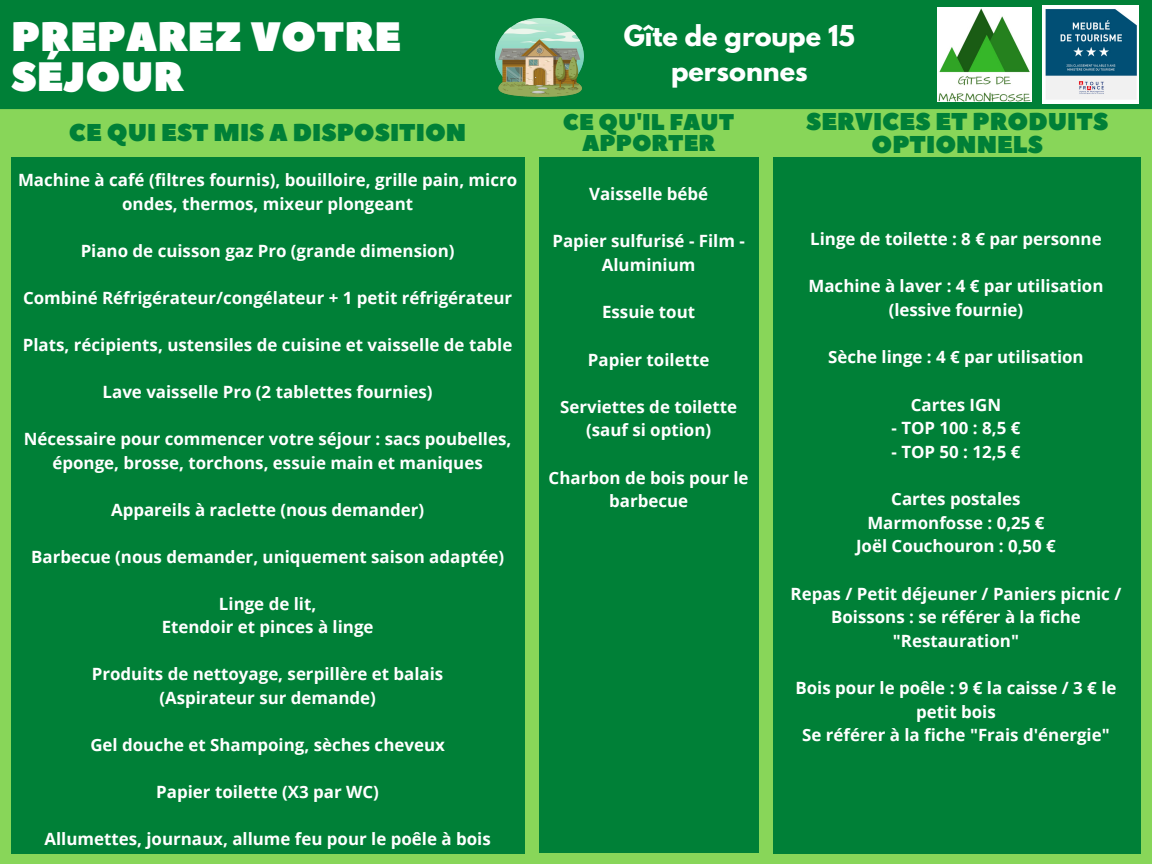
<style>
.page{position:relative;width:1152px;height:864px;background:#88d659}
.page>*{position:absolute;margin:0;border:0;box-sizing:border-box;transform-origin:0 0}
.t1{font:40.95px/39.3px "Peace Sans";color:#fff}
.t2{font:700 25.5px/34.8px "League Spartan";color:#fff;text-align:center}
.t3{font:24.3px/22.5px "Peace Sans";color:#008037;text-align:center}
.t4{font:22.8px/21.3px "Peace Sans";color:#008037;text-align:center}
.t5{font:700 16.95px/23.7px "Open Sans";color:#fff;text-align:center}
</style>
<div class="page">
<div style="left:0;top:0;width:1152px;height:109px;background:#008037"></div>
<div style="left:11px;top:157px;width:513px;height:696px;background:#008037"></div>
<img style="left:937px;top:7px;width:95px;height:95px">
<div style="left:539px;top:157px;width:219px;height:696px;background:#008037"></div>
<div style="left:774px;top:157px;width:367px;height:696px;background:#008037"></div>
<img style="left:495px;top:18px;width:88px;height:79px">
<img style="left:1043px;top:5px;width:95px;height:98px">
<p class="t1" style="left:11px;top:19px;width:392px">PREPAREZ VOTRE<br>SÉJOUR</p>
<h2 class="t3" style="left:69px;top:122px;width:399px">CE QUI EST MIS A DISPOSITION</h2>
<p class="t4" style="left:563px;top:112px;width:173px">CE QU'IL FAUT<br>APPORTER</p>
<p class="t5" style="left:18px;top:168px;width:501px">Machine à café (filtres fournis), bouilloire, grille pain, micro ondes, thermos, mixeur plongeant</p>
<p class="t5" style="left:81px;top:239px;width:375px">Piano de cuisson gaz Pro (grande dimension)</p>
<p class="t5" style="left:23px;top:286px;width:491px">Combiné Réfrigérateur/congélateur + 1 petit réfrigérateur</p>
<p class="t5" style="left:23px;top:333px;width:491px">Plats, récipients, ustensiles de cuisine et vaisselle de table</p>
<p class="t5" style="left:103px;top:380px;width:332px">Lave vaisselle Pro (2 tablettes fournies)</p>
<p class="t5" style="left:24px;top:427px;width:489px">Nécessaire pour commencer votre séjour : sacs poubelles, éponge, brosse, torchons, essuie main et maniques</p>
<p class="t5" style="left:111px;top:497px;width:315px">Appareils à raclette (nous demander)</p>
<p class="t5" style="left:31px;top:544px;width:474px">Barbecue (nous demander, uniquement saison adaptée)</p>
<p class="t5" style="left:219px;top:591px;width:99px">Linge de lit,</p>
<p class="t5" style="left:162px;top:615px;width:213px">Etendoir et pinces à linge</p>
<p class="t5" style="left:92px;top:662px;width:353px">Produits de nettoyage, serpillère et balais</p>
<p class="t5" style="left:159px;top:685px;width:218px">(Aspirateur sur demande)</p>
<p class="t5" style="left:90px;top:733px;width:356px">Gel douche et Shampoing, sèches cheveux</p>
<p class="t5" style="left:156px;top:780px;width:224px">Papier toilette (X3 par WC)</p>
<h4 class="t5" style="left:44px;top:827px;width:448px">Allumettes, journaux, allume feu pour le poêle à bois</h4>
<p class="t2" style="left:624px;top:22px;width:233px">Gîte de groupe 15 personnes</p>
<p class="t3" style="left:806px;top:111px;width:304px">SERVICES ET PRODUITS<br>OPTIONNELS</p>
<p class="t5" style="left:589px;top:182px;width:121px">Vaisselle bébé</p>
<p class="t5" style="left:552px;top:229px;width:194px">Papier sulfurisé - Film -<br>Aluminium</p>
<p class="t5" style="left:602px;top:300px;width:95px">Essuie tout</p>
<p class="t5" style="left:588px;top:347px;width:123px">Papier toilette</p>
<p class="t5" style="left:560px;top:394px;width:178px">Serviettes de toilette (sauf si option)</p>
<p class="t5" style="left:549px;top:465px;width:201px">Charbon de bois pour le barbecue</p>
<h2 class="t5" style="left:810px;top:227px;width:293px">Linge de toilette : 8 € par personne</h2>
<p class="t5" style="left:809px;top:274px;width:296px">Machine à laver : 4 € par utilisation</p>
<p class="t5" style="left:889px;top:298px;width:136px">(lessive fournie)</p>
<p class="t5" style="left:828px;top:345px;width:257px">Sèche linge : 4 € par utilisation</p>
<p class="t5" style="left:911px;top:392px;width:92px">Cartes IGN</p>
<p class="t5" style="left:892px;top:416px;width:130px">- TOP 100 : 8,5 €</p>
<p class="t5" style="left:892px;top:439px;width:130px">- TOP 50 : 12,5 €</p>
<p class="t5" style="left:891px;top:487px;width:131px">Cartes postales</p>
<p class="t5" style="left:867px;top:510px;width:179px">Marmonfosse : 0,25 €</p>
<p class="t5" style="left:856px;top:534px;width:201px">Joël Couchouron : 0,50 €</p>
<p class="t5" style="left:791px;top:581px;width:332px">Repas / Petit déjeuner / Paniers picnic /<br>Boissons : se référer à la fiche "Restauration"</p>
<p class="t5" style="left:795px;top:676px;width:323px">Bois pour le poêle : 9 € la caisse / 3 € le petit bois</p>
<p class="t5" style="left:802px;top:723px;width:309px">Se référer à la fiche "Frais d'énergie"</p>
</div>
